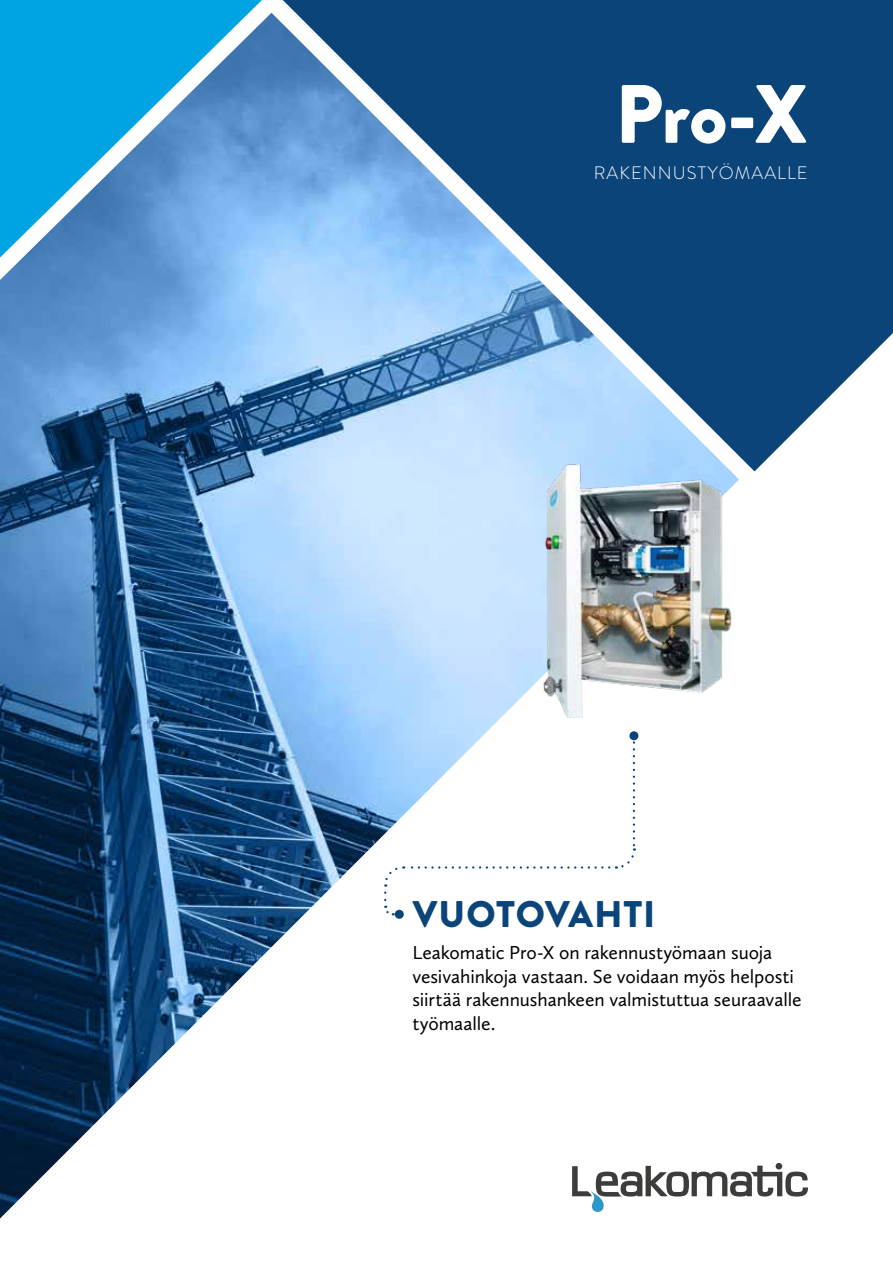
<style>
.page{position:relative;width:893px;height:1263px;background:#fff}
.page>*{position:absolute;margin:0;border:0;box-sizing:border-box;transform-origin:0 0}
.t1{font:900 82.5px "Brandon Grotesque";color:#fff}
.t2{font:900 37.05px "Brandon Grotesque";letter-spacing:.02em;color:#0a4479}
.t3{font:19.5px/23.4px "Calluna Sans";letter-spacing:-.005em;color:#000}
.t4{font:300 18px "Brandon Grotesque";letter-spacing:.06em;color:#fff}
</style>
<div class="page">
<svg style="left:739px;top:1163px;width:69px;height:34px"></svg>
<svg style="left:283px;top:0;width:610px;height:464px;background:#255887"></svg>
<div style="left:0;top:0;width:262px;height:13px;background:#00a4e3"></div>
<img style="left:0;top:13px;width:739px;height:1205px">
<img style="left:506px;top:460px;width:256px;height:257px">
<svg style="left:616px;top:735px;width:19px;height:135px"></svg>
<svg style="left:383px;top:866px;width:226px;height:51px"></svg>
<div style="left:629px;top:731px;width:9px;height:9px;background:#0a4479;border-radius:50%"></div>
<div style="left:395px;top:910px;width:9px;height:9px;background:#0a4479;border-radius:50%"></div>
<h1 class="t1" style="left:615px;top:56px;width:195px">Pro-X</h1>
<p class="t4" style="left:594px;top:160px;width:215px">RAKENNUSTYÖMAALLE</p>
<h2 class="t2" style="left:413px;top:888px;width:244px">VUOTOVAHTI</h2>
<p class="t3" style="left:412px;top:941px;width:391px">Leakomatic Pro-X on rakennustyömaan suoja vesivahinkoja vastaan. Se voidaan myös helposti siirtää rakennushankeen valmistuttua seuraavalle työmaalle.</p>
</div>
